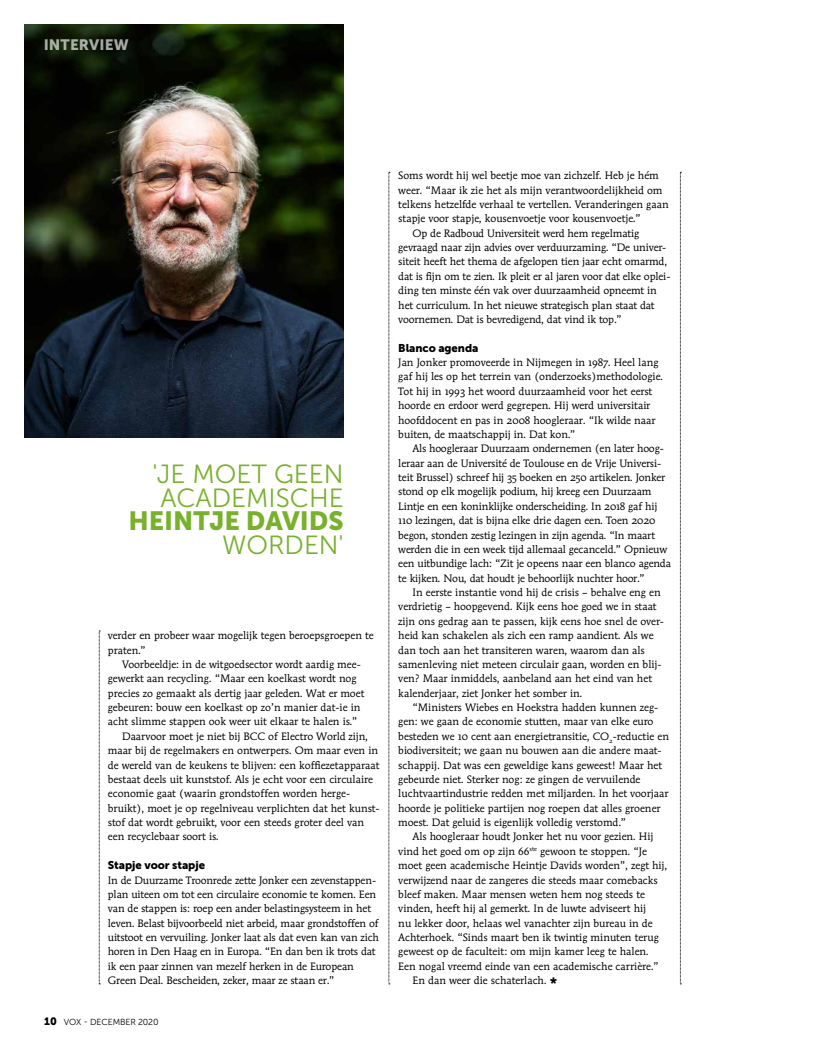
<style>
.page{position:relative;width:815px;height:1063px;background:#fff}
.page>*{position:absolute;margin:0;border:0;box-sizing:border-box;transform-origin:0 0}
.t1{font:26.25px/23.8px "Museo Sans 300";color:#78b12b;text-align:center}
.t2{font:26.25px "Museo Sans 900";color:#78b12b}
.t3{font:15px "Museo Sans 900";letter-spacing:.01em;color:#fff}
.t4{font:11.25px "Museo Sans 900";letter-spacing:-.005em;color:#000}
.t5{font:10.62px/14.4px "Mendoza Roman Std";letter-spacing:-.01em;color:#000}
.t6{font:8.75px "Museo Sans 300";letter-spacing:-.01em;color:#000}
.s1{font-family:"Museo Sans 900";font-size:10.62px}
.s2{font-family:"Museo Sans 700";font-size:16.25px}
</style>
<div class="page">
<img style="left:25px;top:25px;width:319px;height:413px">
<svg style="left:389px;top:172px;width:1px;height:813px"></svg>
<svg style="left:680px;top:172px;width:1px;height:813px"></svg>
<svg style="left:99px;top:631px;width:1px;height:354px"></svg>
<h2 class="t3" style="left:44px;top:36px;width:87px">INTERVIEW</h2>
<h1 class="t1" style="left:153px;top:462px;width:193px">'JE MOET GEEN<br>ACADEMISCHE</h1>
<h1 class="t2" style="left:128px;top:506px;width:217px">HEINTJE DAVIDS</h1>
<h1 class="t1" style="left:222px;top:533px;width:123px">WORDEN'</h1>
<p class="t5" style="left:108px;top:628px;width:267px">verder en probeer waar mogelijk tegen beroepsgroepen te praten.”</p>
<p class="t5" style="left:122px;top:657px;width:240px">Voorbeeldje: in de witgoedsector wordt aardig mee-</p>
<p class="t5" style="left:108px;top:671px;width:250px">gewerkt aan recycling. “Maar een koelkast wordt nog</p>
<p class="t5" style="left:108px;top:686px;width:258px">precies zo gemaakt als dertig jaar geleden. Wat er moet</p>
<p class="t5" style="left:108px;top:700px;width:254px">gebeuren: bouw een koelkast op zo’n manier dat-ie in</p>
<p class="t5" style="left:108px;top:714px;width:251px">acht slimme stappen ook weer uit elkaar te halen is.”</p>
<p class="t5" style="left:122px;top:729px;width:248px">Daarvoor moet je niet bij BCC of Electro World zijn,</p>
<p class="t5" style="left:108px;top:743px;width:272px">maar bij de regelmakers en ontwerpers. Om maar even in</p>
<p class="t5" style="left:108px;top:758px;width:273px">de wereld van de keukens te blijven: een koffiezetapparaat</p>
<p class="t5" style="left:108px;top:772px;width:267px">bestaat deels uit kunststof. Als je echt voor een circulaire</p>
<p class="t5" style="left:108px;top:786px;width:244px">economie gaat (waarin grondstoffen worden herge-</p>
<p class="t5" style="left:108px;top:801px;width:273px">bruikt), moet je op regelniveau verplichten dat het kunst-</p>
<p class="t5" style="left:108px;top:815px;width:258px">stof dat wordt gebruikt, voor een steeds groter deel van</p>
<p class="t5" style="left:108px;top:829px;width:113px">een recyclebaar soort is.</p>
<p class="t4" style="left:108px;top:859px;width:99px">Stapje voor stapje</p>
<p class="t5" style="left:108px;top:873px;width:273px">In de Duurzame Troonrede zette Jonker een zevenstappen&shy;plan uiteen om tot een circulaire economie te komen. Een van de stappen is: roep een ander belastingsysteem in het leven. Belast bijvoorbeeld niet arbeid, maar grondstoffen of uitstoot en vervuiling. Jonker laat als dat even kan van zich horen in Den Haag en in Europa. “En dan ben ik trots dat ik een paar zinnen van mezelf herken in de European Green Deal. Bescheiden, zeker, maar ze staan er.”</p>
<p class="t6" style="left:44px;top:1017px;width:116px"><span class="s1">10</span> VOX - DECEMBER 2020</p>
<p class="t5" style="left:398px;top:168px;width:262px">Soms wordt hij wel beetje moe van zichzelf. Heb je hém</p>
<p class="t5" style="left:398px;top:183px;width:266px">weer. “Maar ik zie het als mijn verantwoordelijkheid om</p>
<p class="t5" style="left:398px;top:197px;width:272px">telkens hetzelfde verhaal te vertellen. Veranderingen gaan</p>
<p class="t5" style="left:398px;top:211px;width:244px">stapje voor stapje, kousenvoetje voor kousenvoetje.”</p>
<p class="t5" style="left:412px;top:226px;width:228px">Op de Radboud Universiteit werd hem regelmatig</p>
<p class="t5" style="left:398px;top:240px;width:269px">gevraagd naar zijn advies over verduurzaming. “De univer-</p>
<p class="t5" style="left:398px;top:254px;width:270px">siteit heeft het thema de afgelopen tien jaar echt omarmd,</p>
<p class="t5" style="left:398px;top:269px;width:274px">dat is fijn om te zien. Ik pleit er al jaren voor dat elke oplei-</p>
<p class="t5" style="left:398px;top:283px;width:260px">ding ten minste één vak over duurzaamheid opneemt in</p>
<p class="t5" style="left:398px;top:298px;width:258px">het curriculum. In het nieuwe strategisch plan staat dat</p>
<p class="t5" style="left:398px;top:312px;width:225px">voornemen. Dat is bevredigend, dat vind ik top.”</p>
<p class="t4" style="left:398px;top:341px;width:82px">Blanco agenda</p>
<p class="t5" style="left:398px;top:355px;width:266px">Jan Jonker promoveerde in Nijmegen in 1987. Heel lang gaf hij les op het terrein van (onderzoeks)methodologie.<br>Tot hij in 1993 het woord duurzaamheid voor het eerst hoorde en erdoor werd gegrepen. Hij werd universitair hoofddocent en pas in 2008 hoogleraar. “Ik wilde naar buiten, de maatschappij in. Dat kon.”</p>
<p class="t5" style="left:398px;top:441px;width:274px;text-indent:14px">Als hoogleraar Duurzaam ondernemen (en later hoog&shy;leraar aan de Université de Toulouse en de Vrije Universi&shy;teit Brussel) schreef hij 35 boeken en 250 artikelen. Jonker stond op elk mogelijk podium, hij kreeg een Duurzaam Lintje en een koninklijke onderscheiding. In 2018 gaf hij 110 lezingen, dat is bijna elke drie dagen een. Toen 2020 begon, stonden zestig lezingen in zijn agenda. “In maart werden die in een week tijd allemaal gecanceld.” Opnieuw een uitbundige lach: “Zit je opeens naar een blanco agenda te kijken. Nou, dat houdt je behoorlijk nuchter hoor.”</p>
<p class="t5" style="left:398px;top:585px;width:267px;text-indent:14px">In eerste instantie vond hij de crisis – behalve eng en verdrietig – hoopgevend. Kijk eens hoe goed we in staat zijn ons gedrag aan te passen, kijk eens hoe snel de over&shy;heid kan schakelen als zich een ramp aandient. Als we dan toch aan het transiteren waren, waarom dan als samenleving niet meteen circulair gaan, worden en blij&shy;ven? Maar inmiddels, aanbeland aan het eind van het kalenderjaar, ziet Jonker het somber in.</p>
<p class="t5" style="left:398px;top:700px;width:272px;text-indent:14px">“Ministers Wiebes en Hoekstra hadden kunnen zeg&shy;gen: we gaan de economie stutten, maar van elke euro besteden we 10 cent aan energietransitie, CO<sub>2</sub>-reductie en biodiversiteit; we gaan nu bouwen aan die andere maat&shy;schappij. Dat was een geweldige kans geweest! Maar het gebeurde niet. Sterker nog: ze gingen de vervuilende luchtvaartindustrie redden met miljarden. In het voorjaar hoorde je politieke partijen nog roepen dat alles groener moest. Dat geluid is eigenlijk volledig verstomd.”</p>
<p class="t5" style="left:412px;top:829px;width:242px">Als hoogleraar houdt Jonker het nu voor gezien. Hij</p>
<p class="t5" style="left:398px;top:844px;width:250px">vind het goed om op zijn 66<sup>ste</sup> gewoon te stoppen. “Je</p>
<p class="t5" style="left:398px;top:858px;width:271px">moet geen academische Heintje Davids worden”, zegt hij,</p>
<p class="t5" style="left:398px;top:873px;width:261px">verwijzend naar de zangeres die steeds maar comebacks</p>
<p class="t5" style="left:398px;top:887px;width:248px">bleef maken. Maar mensen weten hem nog steeds te</p>
<p class="t5" style="left:398px;top:901px;width:249px">vinden, heeft hij al gemerkt. In de luwte adviseert hij</p>
<p class="t5" style="left:398px;top:916px;width:256px">nu lekker door, helaas wel vanachter zijn bureau in de</p>
<p class="t5" style="left:398px;top:930px;width:262px">Achterhoek. “Sinds maart ben ik twintig minuten terug</p>
<p class="t5" style="left:398px;top:944px;width:252px">geweest op de faculteit: om mijn kamer leeg te halen.</p>
<p class="t5" style="left:398px;top:959px;width:262px">Een nogal vreemd einde van een academische carrière.”</p>
<p class="t5" style="left:412px;top:973px;width:146px">En dan weer die schaterlach. <span class="s2">*</span></p>
</div>
